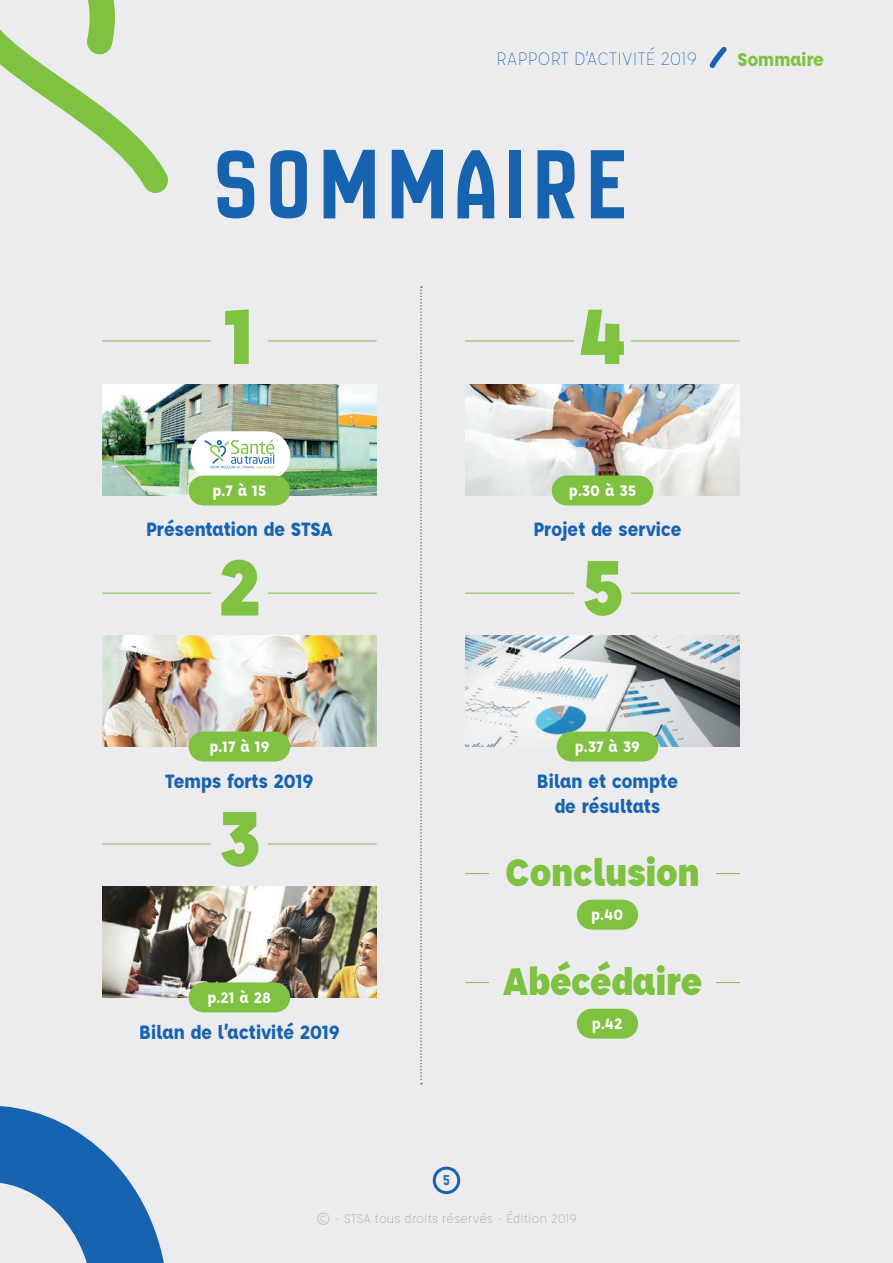
<style>
.page{position:relative;width:893px;height:1263px;background:#ececee}
.page>*{position:absolute;margin:0;border:0;box-sizing:border-box;transform-origin:0 0}
.t1{font:105px "New Amsterdam";letter-spacing:.1em;color:#1863b0}
.t2{font:900 85.5px "Affogato";color:#7fc241}
.t3{font:900 42px "Affogato";letter-spacing:-.025em;color:#7fc241}
.t4{font:700 21px/25.2px "Affogato";letter-spacing:-.025em;color:#1863b0;text-align:center}
.t5{font:700 20.4px "Affogato";letter-spacing:-.025em;color:#7fc241}
.t6{font:300 19.5px "Affogato";letter-spacing:-.01em;color:#1863b0}
.t7{font:700 16.5px "Affogato";color:#fff}
.t8{font:15px "New Amsterdam";color:#1863b0}
.t9{font:300 13.5px "Affogato";color:#939598}
</style>
<div class="page">
<div style="left:433px;top:1166px;width:27px;height:28px;border:3px solid #1863b0;border-radius:50%"></div>
<svg style="left:709px;top:46px;width:18px;height:22px"></svg>
<svg style="left:0;top:1106px;width:164px;height:157px"></svg>
<svg style="left:0;top:0;width:168px;height:193px"></svg>
<img style="left:102px;top:384px;width:275px;height:111px">
<img style="left:465px;top:384px;width:275px;height:111px">
<img style="left:102px;top:636px;width:275px;height:110px">
<img style="left:465px;top:636px;width:275px;height:110px">
<img style="left:102px;top:886px;width:275px;height:111px">
<svg style="left:420px;top:286px;width:2px;height:798px"></svg>
<hr style="left:102px;top:341px;width:109px;height:1px;background:#7fc241">
<hr style="left:465px;top:341px;width:109px;height:1px;background:#7fc241">
<hr style="left:102px;top:593px;width:109px;height:1px;background:#7fc241">
<hr style="left:465px;top:593px;width:109px;height:1px;background:#7fc241">
<hr style="left:102px;top:844px;width:109px;height:1px;background:#7fc241">
<hr style="left:268px;top:341px;width:109px;height:1px;background:#7fc241">
<hr style="left:631px;top:341px;width:109px;height:1px;background:#7fc241">
<hr style="left:268px;top:593px;width:109px;height:1px;background:#7fc241">
<hr style="left:631px;top:593px;width:109px;height:1px;background:#7fc241">
<hr style="left:268px;top:844px;width:109px;height:1px;background:#7fc241">
<svg style="left:465px;top:873px;width:24px;height:1px"></svg>
<svg style="left:716px;top:873px;width:24px;height:1px"></svg>
<div style="left:567px;top:475px;width:71px;height:30px;background:#7fc241"></div>
<div style="left:572px;top:731px;width:71px;height:30px;background:#7fc241"></div>
<div style="left:592px;top:900px;width:31px;height:30px;background:#7fc241"></div>
<div style="left:203px;top:731px;width:72px;height:30px;background:#7fc241"></div>
<div style="left:203px;top:982px;width:72px;height:30px;background:#7fc241"></div>
<div style="left:215px;top:431px;width:51px;height:50px;background:#fff"></div>
<svg style="left:204px;top:440px;width:70px;height:28px"></svg>
<svg style="left:465px;top:982px;width:24px;height:1px"></svg>
<svg style="left:716px;top:982px;width:24px;height:1px"></svg>
<div style="left:592px;top:1009px;width:31px;height:30px;background:#7fc241"></div>
<div style="left:203px;top:475px;width:72px;height:30px;background:#7fc241"></div>
<div style="left:0;top:0;width:15px;height:15px;background:#ececee"></div>
<p class="t6" style="left:496px;top:46px;width:203px">RAPPORT D’ACTIVITÉ 2019</p>
<p class="t5" style="left:737px;top:46px;width:88px">Sommaire</p>
<h1 class="t1" style="left:215px;top:121px;width:414px">SOMMAIRE</h1>
<h2 class="t2" style="left:224px;top:280px;width:33px">1</h2>
<h2 class="t2" style="left:578px;top:280px;width:51px">4</h2>
<p class="t7" style="left:212px;top:480px;width:55px">p.7 à 15</p>
<p class="t7" style="left:569px;top:480px;width:69px">p.30 à 35</p>
<p class="t4" style="left:146px;top:516px;width:189px">Présentation de STSA</p>
<p class="t4" style="left:533px;top:516px;width:150px">Projet de service</p>
<h2 class="t2" style="left:218px;top:532px;width:45px">2</h2>
<h2 class="t2" style="left:581px;top:532px;width:45px">5</h2>
<p class="t7" style="left:209px;top:736px;width:62px">p.17 à 19</p>
<p class="t7" style="left:575px;top:736px;width:67px">p.37 à 39</p>
<p class="t4" style="left:165px;top:768px;width:150px">Temps forts 2019</p>
<p class="t4" style="left:537px;top:768px;width:143px">Bilan et compte de résultats</p>
<h2 class="t2" style="left:218px;top:783px;width:45px">3</h2>
<h3 class="t3" style="left:505px;top:845px;width:197px">Conclusion</h3>
<p class="t7" style="left:208px;top:986px;width:65px">p.21 à 28</p>
<p class="t4" style="left:139px;top:1019px;width:202px">Bilan de l’activité 2019</p>
<p class="t7" style="left:591px;top:904px;width:34px">p.40</p>
<h3 class="t3" style="left:502px;top:954px;width:202px">Abécédaire</h3>
<p class="t7" style="left:592px;top:1013px;width:32px">p.42</p>
<p class="t8" style="left:443px;top:1171px;width:8px">5</p>
<p class="t9" style="left:316px;top:1211px;width:262px">© - STSA tous droits réservés - Édition 2019</p>
</div>
